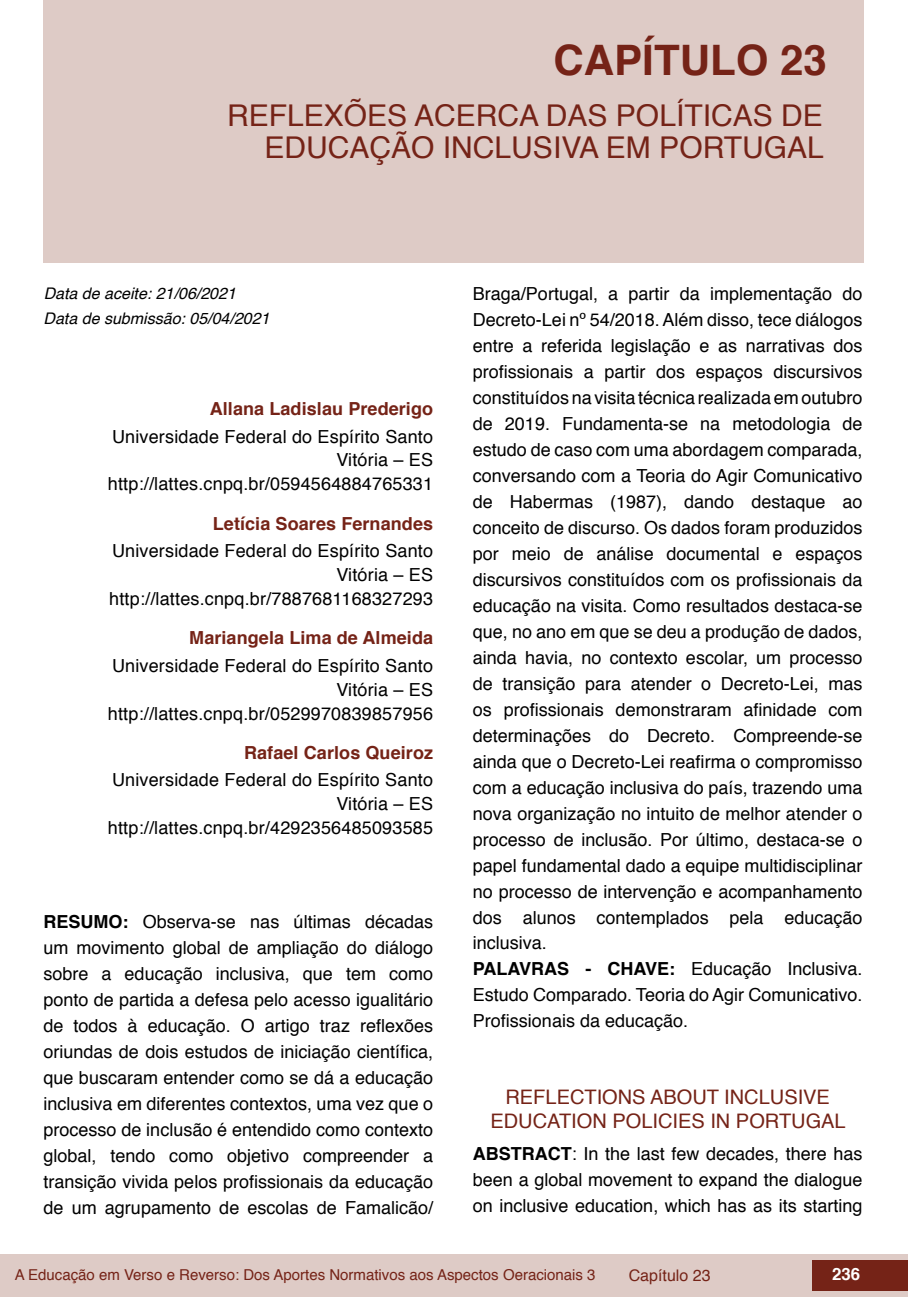
<style>
.page{position:relative;width:908px;height:1304px;background:#fff}
.page>*{position:absolute;margin:0;border:0;box-sizing:border-box;transform-origin:0 0}
.t1{font:700 42px "Helvetica";color:#752317}
.t2{font:30px/32px "Helvetica";color:#752317;text-align:right}
.t3{font:20px/24px "Helvetica";color:#752317;text-align:center}
.t4{font:18px/26px "Helvetica";color:#000;text-align:right}
.t5{font:700 18px "Helvetica";letter-spacing:.005em;color:#752317}
.t6{font:700 16.8px "Helvetica";color:#fff}
.t7{font:italic 16px "Helvetica";color:#000}
.t8{font:16px "Helvetica";color:#752317}
.t9{font:15px "Helvetica";color:#752317}
.s1{font-weight:700}
</style>
<div class="page">
<div style="left:0;top:1254px;width:906px;height:43px;background:#decbc6"></div>
<div style="left:812px;top:1261px;width:95px;height:30px;background:#752317"></div>
<div style="left:44px;top:0;width:819px;height:263px;background:#decbc6"></div>
<h1 class="t1" style="left:553px;top:26px;width:275px">CAPÍTULO 23</h1>
<h2 class="t2" style="left:227px;top:101px;width:598px">REFLEXÕES ACERCA DAS POLÍTICAS DE<br>EDUCAÇÃO INCLUSIVA EM PORTUGAL</h2>
<p class="t7" style="left:44px;top:280px;width:194px">Data de aceite: 21/06/2021</p>
<p class="t7" style="left:43px;top:306px;width:227px">Data de submissão: 05/04/2021</p>
<p class="t5" style="left:210px;top:394px;width:225px">Allana Ladislau Prederigo</p>
<p class="t4" style="left:108px;top:425px;width:326px;line-height:24px">Universidade Federal do Espírito Santo<br>Vitória – ES http://lattes.cnpq.br/0594564884765331</p>
<p class="t5" style="left:213px;top:509px;width:222px">Letícia Soares Fernandes</p>
<p class="t4" style="left:109px;top:539px;width:325px;line-height:24px">Universidade Federal do Espírito Santo<br>Vitória – ES http://lattes.cnpq.br/7887681168327293</p>
<p class="t5" style="left:189px;top:624px;width:245px">Mariangela Lima de Almeida</p>
<p class="t4" style="left:108px;top:654px;width:326px;line-height:24px">Universidade Federal do Espírito Santo<br>Vitória – ES http://lattes.cnpq.br/0529970839857956</p>
<p class="t5" style="left:244px;top:738px;width:190px">Rafael Carlos Queiroz</p>
<p class="t4" style="left:108px;top:769px;width:326px;line-height:24px">Universidade Federal do Espírito Santo<br>Vitória – ES http://lattes.cnpq.br/4292356485093585</p>
<p class="t4" style="left:43px;top:910px;width:391px;text-align:justify"><span class="s1">RESUMO:</span> Observa-se nas últimas décadas um movimento global de ampliação do diálogo sobre a educação inclusiva, que tem como ponto de partida a defesa pelo acesso igualitário de todos à educação. O artigo traz reflexões oriundas de dois estudos de iniciação científica, que buscaram entender como se dá a educação inclusiva em diferentes contextos, uma vez que o processo de inclusão é entendido como contexto global, tendo como objetivo compreender a transição vivida pelos profissionais da educação de um agrupamento de escolas de Famalicão/</p>
<p class="t4" style="left:472px;top:281px;width:391px;text-align:left">Braga/Portugal, a partir da implementação do Decreto-Lei nº 54/2018. Além disso, tece diálogos entre a referida legislação e as narrativas dos profissionais a partir dos espaços discursivos constituídos na visita técnica realizada em outubro de 2019. Fundamenta-se na metodologia de estudo de caso com uma abordagem comparada, conversando com a Teoria do Agir Comunicativo de Habermas (1987), dando destaque ao conceito de discurso. Os dados foram produzidos por meio de análise documental e espaços discursivos constituídos com os profissionais da educação na visita. Como resultados destaca-se que, no ano em que se deu a produção de dados, ainda havia, no contexto escolar, um processo de transição para atender o Decreto-Lei, mas os profissionais demonstraram afinidade com determinações do Decreto. Compreende-se ainda que o Decreto-Lei reafirma o compromisso com a educação inclusiva do país, trazendo uma nova organização no intuito de melhor atender o processo de inclusão. Por último, destaca-se o papel fundamental dado a equipe multidisciplinar no processo de intervenção e acompanhamento dos alunos contemplados pela educação inclusiva.<br><span class="s1">PALAVRAS - CHAVE:</span> Educação Inclusiva.<br>Estudo Comparado. Teoria do Agir Comunicativo.<br>Profissionais da educação.</p>
<p class="t3" style="left:490px;top:1086px;width:356px">REFLECTIONS ABOUT INCLUSIVE<br>EDUCATION POLICIES IN PORTUGAL</p>
<p class="t4" style="left:472px;top:1141px;width:391px;text-align:justify"><span class="s1">ABSTRACT</span>: In the last few decades, there has been a global movement to expand the dialogue on inclusive education, which has as its starting</p>
<p class="t9" style="left:15px;top:1263px;width:582px">A Educação em Verso e Reverso: Dos Aportes Normativos aos Aspectos Oeracionais 3</p>
<p class="t8" style="left:628px;top:1263px;width:83px">Capítulo 23</p>
<p class="t6" style="left:831px;top:1261px;width:30px">236</p>
</div>
